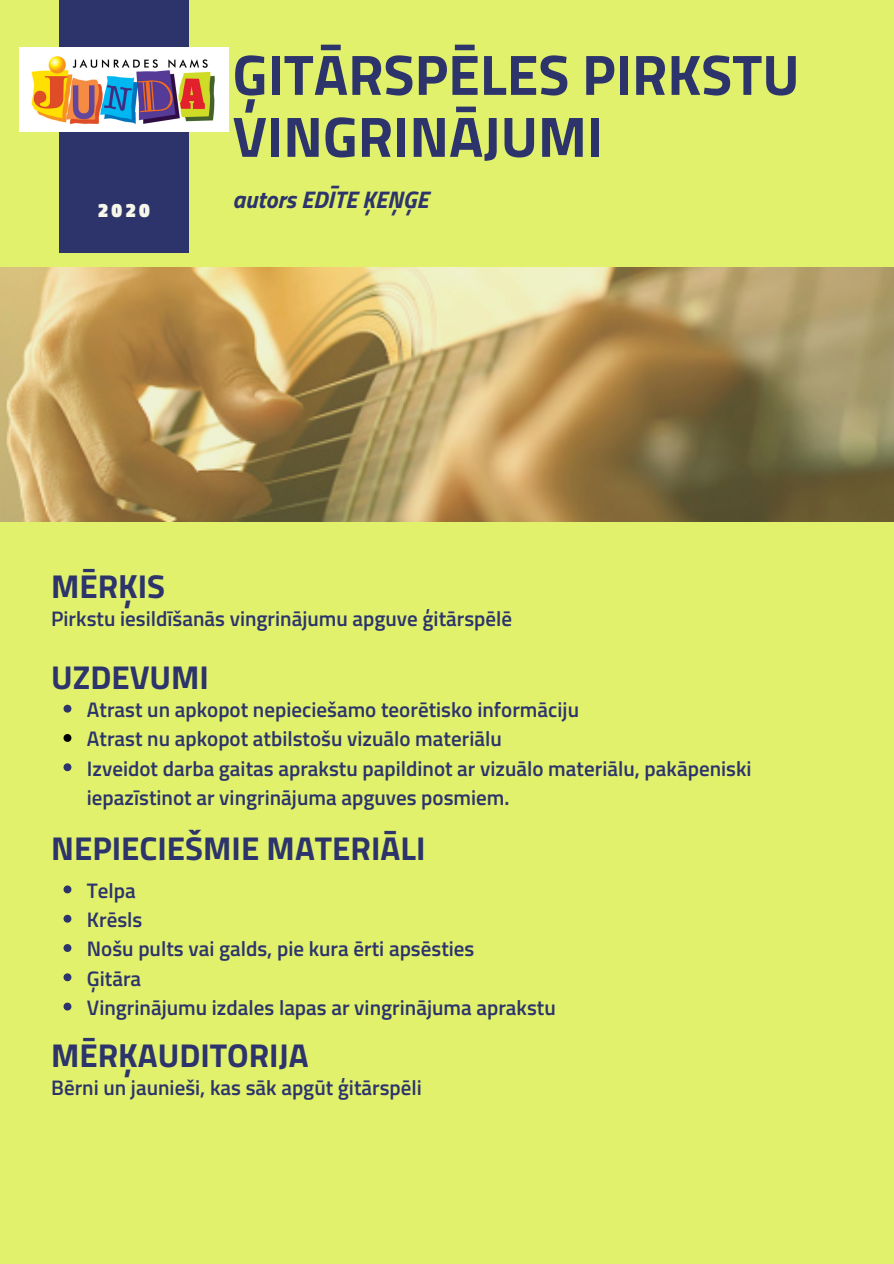
<style>
.page{position:relative;width:894px;height:1264px;background:#fff}
.page>*{position:absolute;margin:0;border:0;box-sizing:border-box;transform-origin:0 0}
.t1{font:700 57px/61.9px "Titillium Web";color:#2c346b}
.t2{font:700 33px "Titillium Web";color:#2c346b}
.t3{font:italic 700 24px "Titillium Web";color:#2c346b}
.t4{font:600 21px/29.2px "Titillium Web";color:#2c346b}
.t5{font:900 19.5px "Titillium Web";color:#f6f6e9}
</style>
<div class="page">
<div style="left:0;top:0;width:893px;height:1263px;background:#e1f16b"></div>
<div style="left:59px;top:0;width:130px;height:252px;background:#2c346b"></div>
<img style="left:0;top:268px;width:893px;height:253px">
<img style="left:20px;top:47px;width:208px;height:85px">
<svg style="left:63px;top:704px;width:8px;height:8px"></svg>
<svg style="left:63px;top:734px;width:8px;height:8px"></svg>
<svg style="left:63px;top:763px;width:8px;height:8px"></svg>
<svg style="left:63px;top:885px;width:8px;height:8px"></svg>
<svg style="left:63px;top:914px;width:8px;height:8px"></svg>
<svg style="left:63px;top:944px;width:8px;height:7px"></svg>
<svg style="left:63px;top:973px;width:8px;height:8px"></svg>
<svg style="left:63px;top:1002px;width:8px;height:8px"></svg>
<p class="t5" style="left:98px;top:195px;width:53px">2020</p>
<p class="t1" style="left:232px;top:43px;width:568px">ĢITĀRSPĒLES PIRKSTU<br>VINGRINĀJUMI</p>
<p class="t3" style="left:232px;top:181px;width:197px">autors EDĪTE ĶEŅĢE</p>
<p class="t2" style="left:51px;top:560px;width:116px">MĒRĶIS</p>
<p class="t4" style="left:51px;top:603px;width:462px">Pirkstu iesildīšanās vingrinājumu apguve ģitārspēlē</p>
<p class="t2" style="left:51px;top:651px;width:159px">UZDEVUMI</p>
<p class="t4" style="left:87px;top:694px;width:493px">Atrast un apkopot nepieciešamo teorētisko informāciju</p>
<p class="t4" style="left:87px;top:724px;width:416px">Atrast nu apkopot atbilstošu vizuālo materiālu</p>
<p class="t4" style="left:87px;top:753px;width:666px">Izveidot darba gaitas aprakstu papildinot ar vizuālo materiālu, pakāpeniski iepazīstinot ar vingrinājuma apguves posmiem.</p>
<p class="t2" style="left:51px;top:822px;width:376px">NEPIECIEŠMIE MATERIĀLI</p>
<p class="t4" style="left:87px;top:875px;width:50px">Telpa</p>
<p class="t4" style="left:87px;top:904px;width:57px">Krēsls</p>
<p class="t4" style="left:87px;top:934px;width:389px">Nošu pults vai galds, pie kura ērti apsēsties</p>
<p class="t4" style="left:87px;top:963px;width:56px">Ģitāra</p>
<p class="t4" style="left:87px;top:992px;width:470px">Vingrinājumu izdales lapas ar vingrinājuma aprakstu</p>
<p class="t2" style="left:51px;top:1029px;width:259px">MĒRĶAUDITORIJA</p>
<p class="t4" style="left:51px;top:1072px;width:372px">Bērni un jaunieši, kas sāk apgūt ģitārspēli</p>
</div>
